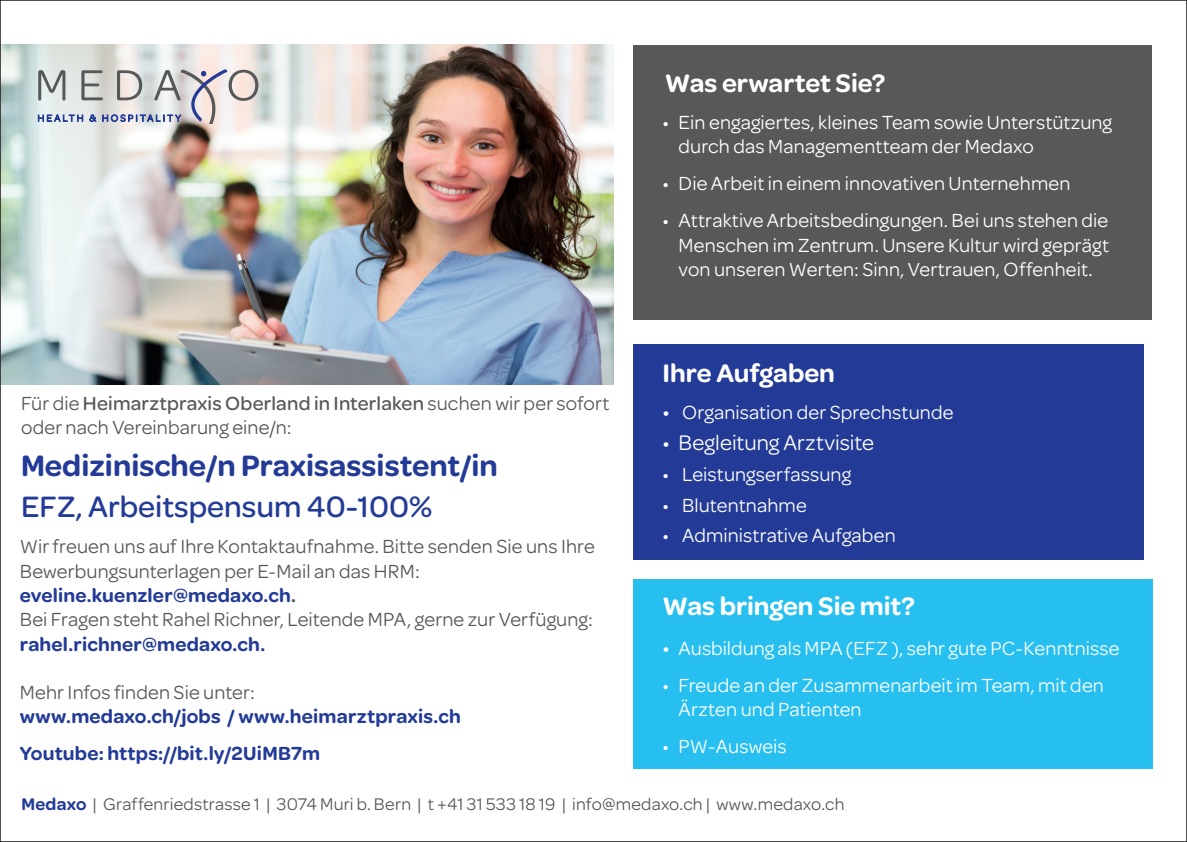
<style>
.page{position:relative;width:1187px;height:842px;background:#fff}
.page>*{position:absolute;margin:0;border:0;box-sizing:border-box;transform-origin:0 0}
.t1{font:600 31.5px/40.5px "Omnes Pro";color:#233b96}
.t2{font:600 27px "Omnes Pro";color:#fff}
.t3{font:22.5px "Omnes Pro";color:#fff}
.t4{font:20.25px/24.3px "Omnes Pro";letter-spacing:.005em;color:#fff}
.t5{font:20.25px/24.3px "Omnes Pro";letter-spacing:.005em;color:#57585a}
.t6{font:600 20.25px/24.3px "Omnes Pro";letter-spacing:.01em;color:#233b96}
.t7{font:18px "Omnes Pro";letter-spacing:.01em;color:#57585a}
.s1{font-weight:500}
.s2{font-weight:600;color:#233b96}
.s3{font-weight:600}
.s4{font-weight:400;color:#57585a}
.s5{font-size:22.5px}
</style>
<div class="page">
<img style="left:2px;top:45px;width:612px;height:339px">
<div style="left:633px;top:45px;width:518px;height:275px;background:#57585a"></div>
<div style="left:633px;top:579px;width:519px;height:190px;background:#26bff0"></div>
<div style="left:633px;top:344px;width:510px;height:216px;background:#233b96"></div>
<svg style="left:38px;top:69px;width:220px;height:55px;background:#c9c8cb"></svg>
<p class="t5" style="left:21px;top:390px;width:590px">Für die <span class="s1">Heimarztpraxis Oberland in Interlaken</span> suchen wir per sofort oder nach Vereinbarung eine/n:</p>
<p class="t1" style="left:21px;top:444px;width:478px">Medizinische/n Praxisassistent/in<br><span class="s1">EFZ, Arbeitspensum 40-100%</span></p>
<p class="t5" style="left:20px;top:533px;width:576px">Wir freuen uns auf Ihre Kontaktaufnahme. Bitte senden Sie uns Ihre Bewerbungsunterlagen per E-Mail an das HRM: <span class="s2">eveline.kuenzler@medaxo.ch</span><span class="s3">.<br></span>Bei Fragen steht Rahel Richner, Leitende MPA, gerne zur Verfügung: <span class="s2">rahel.richner@medaxo.ch.</span></p>
<p class="t6" style="left:20px;top:679px;width:442px"><span class="s4">Mehr Infos finden Sie unter: </span>www.medaxo.ch/jobs / www.heimarztpraxis.ch</p>
<p class="t6" style="left:20px;top:740px;width:302px">Youtube: https://bit.ly/2UiMB7m</p>
<p class="t2" style="left:664px;top:63px;width:222px">Was erwartet Sie?</p>
<p class="t4" style="left:678px;top:109px;width:435px;text-indent:-16px">• Ein engagiertes, kleines Team sowie Unterstützung durch das Managementteam der Medaxo</p>
<p class="t4" style="left:662px;top:170px;width:409px">• Die Arbeit in einem innovativen Unternehmen</p>
<p class="t4" style="left:678px;top:207px;width:432px;text-align:justify;text-indent:-16px">• Attraktive Arbeitsbedingungen. Bei uns stehen die Menschen im Zentrum. Unsere Kultur wird geprägt von unseren Werten: Sinn, Vertrauen, Offenheit.</p>
<p class="t2" style="left:662px;top:354px;width:174px">Ihre Aufgaben</p>
<p class="t4" style="left:662px;top:399px;width:292px"><span class="s5">•</span> Organisation der Sprechstunde</p>
<p class="t3" style="left:662px;top:427px;width:213px">• Begleitung Arztvisite</p>
<p class="t4" style="left:662px;top:461px;width:190px">• Leistungserfassung</p>
<p class="t4" style="left:662px;top:492px;width:146px">• Blutentnahme</p>
<p class="t4" style="left:662px;top:522px;width:234px">• Administrative Aufgaben</p>
<p class="t2" style="left:662px;top:586px;width:254px">Was bringen Sie mit?</p>
<p class="t4" style="left:662px;top:634px;width:458px"><span class="s5">•</span> Ausbildung als MPA (EFZ ), sehr gute PC-Kenntnisse</p>
<p class="t4" style="left:678px;top:672px;width:427px;text-indent:-16px">• Freude an der Zusammenarbeit im Team, mit den<br>Ärzten und Patienten</p>
<p class="t4" style="left:662px;top:733px;width:126px">• PW-Ausweis</p>
<p class="t7" style="left:21px;top:792px;width:824px"><span class="s2">Medaxo</span> | Graffenriedstrasse 1 | 3074 Muri b. Bern | t +41 31 533 18 19 | info@medaxo.ch | www.medaxo.ch</p>
</div>
